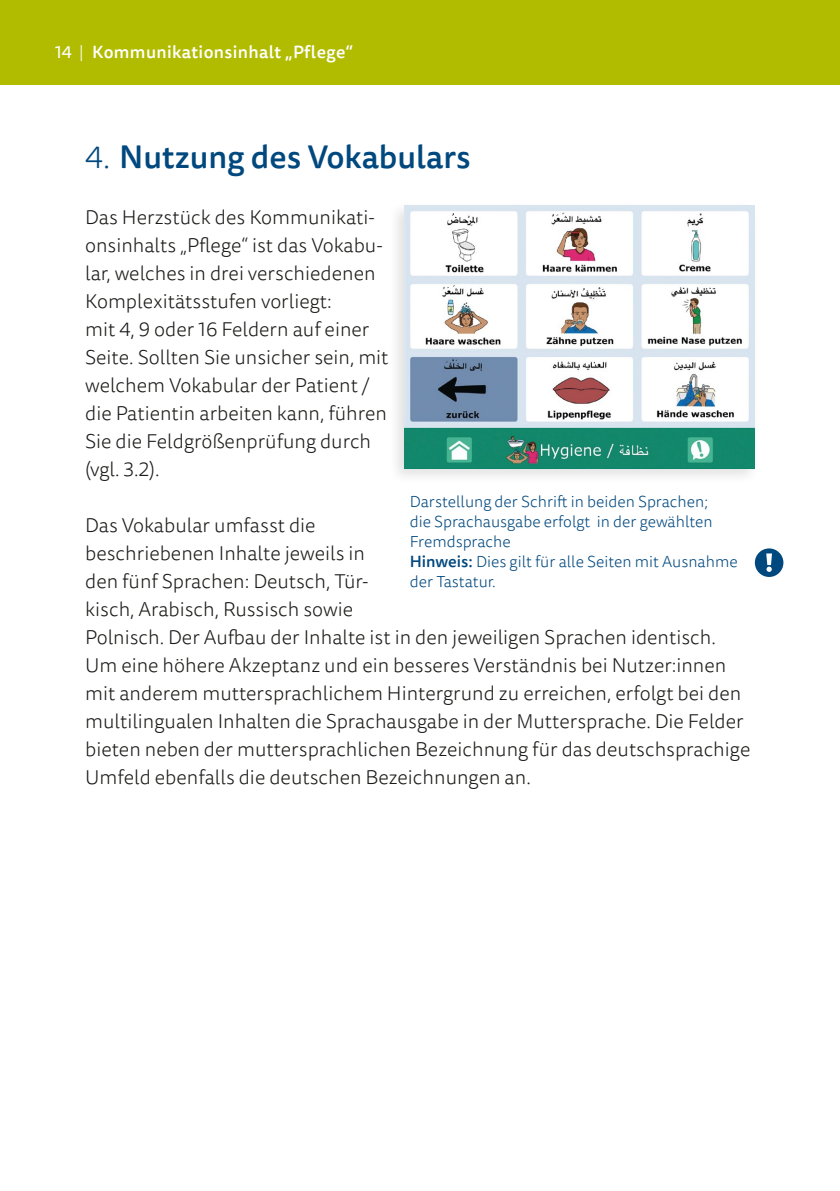
<style>
.page{position:relative;width:840px;height:1191px;background:#fff}
.page>*{position:absolute;margin:0;border:0;box-sizing:border-box;transform-origin:0 0}
.t1{font:500 32px "Tisa Sans Pro";color:#00487e}
.P_Lauftext{font:300 20px/28px "Tisa Sans Pro";color:#1a1a18}
.t2{font:500 17.4px "Tisa Sans Pro";letter-spacing:.02em;color:#fff}
.P_Legende{font:300 16px/20px "Tisa Sans Pro";color:#00487e}
.s1{font-weight:400}
.s2{font-weight:300}
.s3{font-weight:500}
</style>
<div class="page">
<div style="left:0;top:0;width:839px;height:85px;background:#b1bc00"></div>
<div style="left:387px;top:201px;width:372px;height:283px;background:#1a1a18;opacity:.13"></div>
<img style="left:404px;top:206px;width:350px;height:262px">
<div style="left:754px;top:548px;width:29px;height:29px;background:#00487e;border-radius:50%"></div>
<svg style="left:766px;top:553px;width:5px;height:19px"></svg>
<p class="t2" style="left:55px;top:40px;width:299px"><span class="s1">14</span> <span class="s2">|</span> Kommunikationsinhalt „Pflege“</p>
<p class="t1" style="left:85px;top:134px;width:387px"><span class="s2">4.</span> Nutzung des Vokabulars</p>
<p class="P_Lauftext" style="left:85px;top:204px;width:305px">Das Herzstück des Kommunikati&shy;onsinhalts „Pflege“ ist das Vokabu&shy;lar, welches in drei verschiedenen<br>Komplexitätsstufen vorliegt:<br>mit 4, 9 oder 16 Feldern auf einer<br>Seite. Sollten Sie unsicher sein, mit welchem Vokabular der Patient / die Patientin arbeiten kann, führen<br>Sie die Feldgrößenprüfung durch (vgl. 3.2).</p>
<p class="P_Lauftext" style="left:85px;top:512px;width:666px">Das Vokabular umfasst die<br>beschriebenen Inhalte jeweils in<br>den fünf Sprachen: Deutsch, Tür-<br>kisch, Arabisch, Russisch sowie<br>Polnisch. Der Aufbau der Inhalte ist in den jeweiligen Sprachen identisch.<br>Um eine höhere Akzeptanz und ein besseres Verständnis bei Nutzer:innen mit anderem muttersprachlichem Hintergrund zu erreichen, erfolgt bei den multilingualen Inhalten die Sprachausgabe in der Muttersprache. Die Felder bieten neben der muttersprachlichen Bezeichnung für das deutschsprachige Umfeld ebenfalls die deutschen Bezeichnungen an.</p>
<p class="P_Legende" style="left:409px;top:492px;width:304px">Darstellung der Schrift in beiden Sprachen; die Sprachausgabe erfolgt in der gewählten<br>Fremdsprache</p>
<p class="P_Legende" style="left:409px;top:552px;width:329px"><span class="s3">Hinweis:</span> Dies gilt für alle Seiten mit Ausnahme der Tastatur.</p>
</div>
